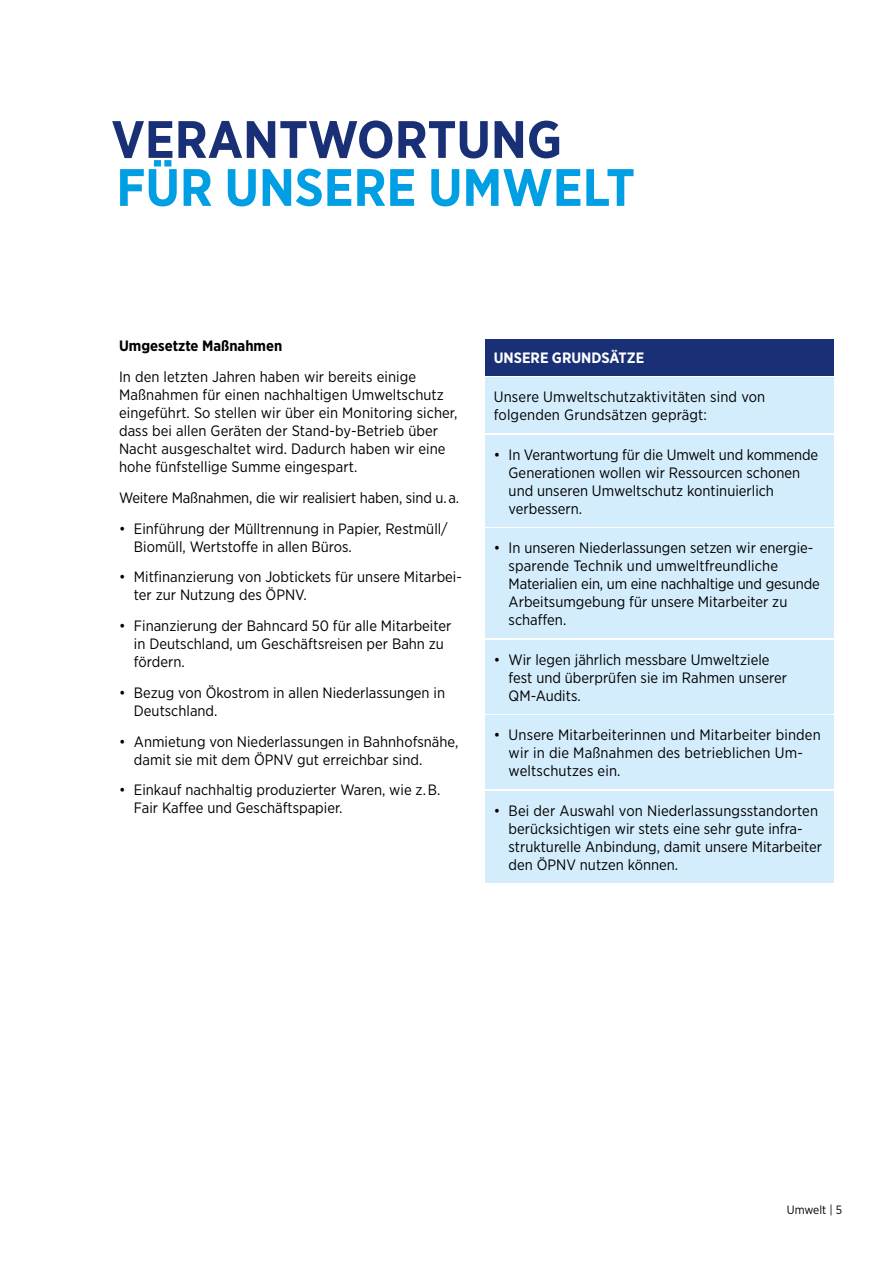
<style>
.page{position:relative;width:893px;height:1263px;background:#fff}
.page>*{position:absolute;margin:0;border:0;box-sizing:border-box;transform-origin:0 0}
.t1{font:700 52.5px "Gotham Narrow";color:#009ee3}
.t2{font:700 52.5px "Gotham Narrow";color:#193076}
.t3{font:15px/18px "Gotham Narrow";color:#000}
.t4{font:700 15px "Gotham Narrow";color:#000}
.t5{font:700 15px "Gotham Narrow";color:#fff}
.t6{font:12px "Gotham Narrow";color:#000}
</style>
<div class="page">
<div style="left:485px;top:339px;width:348px;height:36px;background:#193076"></div>
<div style="left:485px;top:435px;width:348px;height:91px;background:#d4edfc"></div>
<div style="left:485px;top:377px;width:348px;height:56px;background:#d4edfc"></div>
<div style="left:485px;top:528px;width:348px;height:110px;background:#d4edfc"></div>
<div style="left:485px;top:640px;width:348px;height:73px;background:#d4edfc"></div>
<div style="left:485px;top:715px;width:348px;height:74px;background:#d4edfc"></div>
<div style="left:485px;top:791px;width:348px;height:91px;background:#d4edfc"></div>
<h1 class="t2" style="left:111px;top:106px;width:452px">VERANTWORTUNG</h1>
<h1 class="t1" style="left:116px;top:154px;width:520px">FÜR UNSERE UMWELT</h1>
<p class="t4" style="left:119px;top:336px;width:165px">Umgesetzte Maßnahmen</p>
<p class="t3" style="left:119px;top:367px;width:340px">In den letzten Jahren haben wir bereits einige Maßnahmen für einen nachhaltigen Umweltschutz eingeführt. So stellen wir über ein Monitoring sicher, dass bei allen Geräten der Stand-by-Betrieb über Nacht ausgeschaltet wird. Dadurch haben wir eine hohe fünfstellige Summe eingespart.</p>
<p class="t3" style="left:119px;top:488px;width:342px">Weitere Maßnahmen, die wir realisiert haben, sind u. a.</p>
<p class="t3" style="left:134px;top:519px;width:315px;text-indent:-15px">• Einführung der Mülltrennung in Papier, Restmüll/<br>Biomüll, Wertstoffe in allen Büros.</p>
<p class="t3" style="left:134px;top:568px;width:330px;text-indent:-15px">• Mitfinanzierung von Jobtickets für unsere Mitarbei&shy;ter zur Nutzung des ÖPNV.</p>
<p class="t3" style="left:134px;top:616px;width:319px;text-indent:-15px">• Finanzierung der Bahncard 50 für alle Mitarbeiter in Deutschland, um Geschäftsreisen per Bahn zu fördern.</p>
<p class="t3" style="left:134px;top:683px;width:313px;text-indent:-15px">• Bezug von Ökostrom in allen Niederlassungen in<br>Deutschland.</p>
<p class="t3" style="left:134px;top:732px;width:326px;text-indent:-15px">• Anmietung von Niederlassungen in Bahnhofsnähe, damit sie mit dem ÖPNV gut erreichbar sind.</p>
<p class="t3" style="left:134px;top:781px;width:308px;text-indent:-15px">• Einkauf nachhaltig produzierter Waren, wie z. B.<br>Fair Kaffee und Geschäftspapier.</p>
<p class="t5" style="left:494px;top:348px;width:152px">UNSERE GRUNDSÄTZE</p>
<p class="t3" style="left:494px;top:388px;width:273px">Unsere Umweltschutzaktivitäten sind von folgenden Grundsätzen geprägt:</p>
<p class="t3" style="left:509px;top:445px;width:311px;text-indent:-15px">• In Verantwortung für die Umwelt und kommende Generationen wollen wir Ressourcen schonen und unseren Umweltschutz kontinuierlich verbessern.</p>
<p class="t3" style="left:509px;top:538px;width:313px;text-indent:-15px">• In unseren Niederlassungen setzen wir energie&shy;sparende Technik und umweltfreundliche Materialien ein, um eine nachhaltige und gesunde Arbeitsumgebung für unsere Mitarbeiter zu schaffen.</p>
<p class="t3" style="left:509px;top:650px;width:280px;text-indent:-15px">• Wir legen jährlich messbare Umweltziele fest und überprüfen sie im Rahmen unserer<br>QM-Audits.</p>
<p class="t3" style="left:509px;top:726px;width:314px;text-indent:-15px">• Unsere Mitarbeiterinnen und Mitarbeiter binden wir in die Maßnahmen des betrieblichen Um&shy;weltschutzes ein.</p>
<p class="t3" style="left:509px;top:801px;width:315px;text-indent:-15px">• Bei der Auswahl von Niederlassungsstandorten berücksichtigen wir stets eine sehr gute infra&shy;strukturelle Anbindung, damit unsere Mitarbeiter den ÖPNV nutzen können.</p>
<p class="t6" style="left:787px;top:1202px;width:57px">Umwelt | 5</p>
</div>
